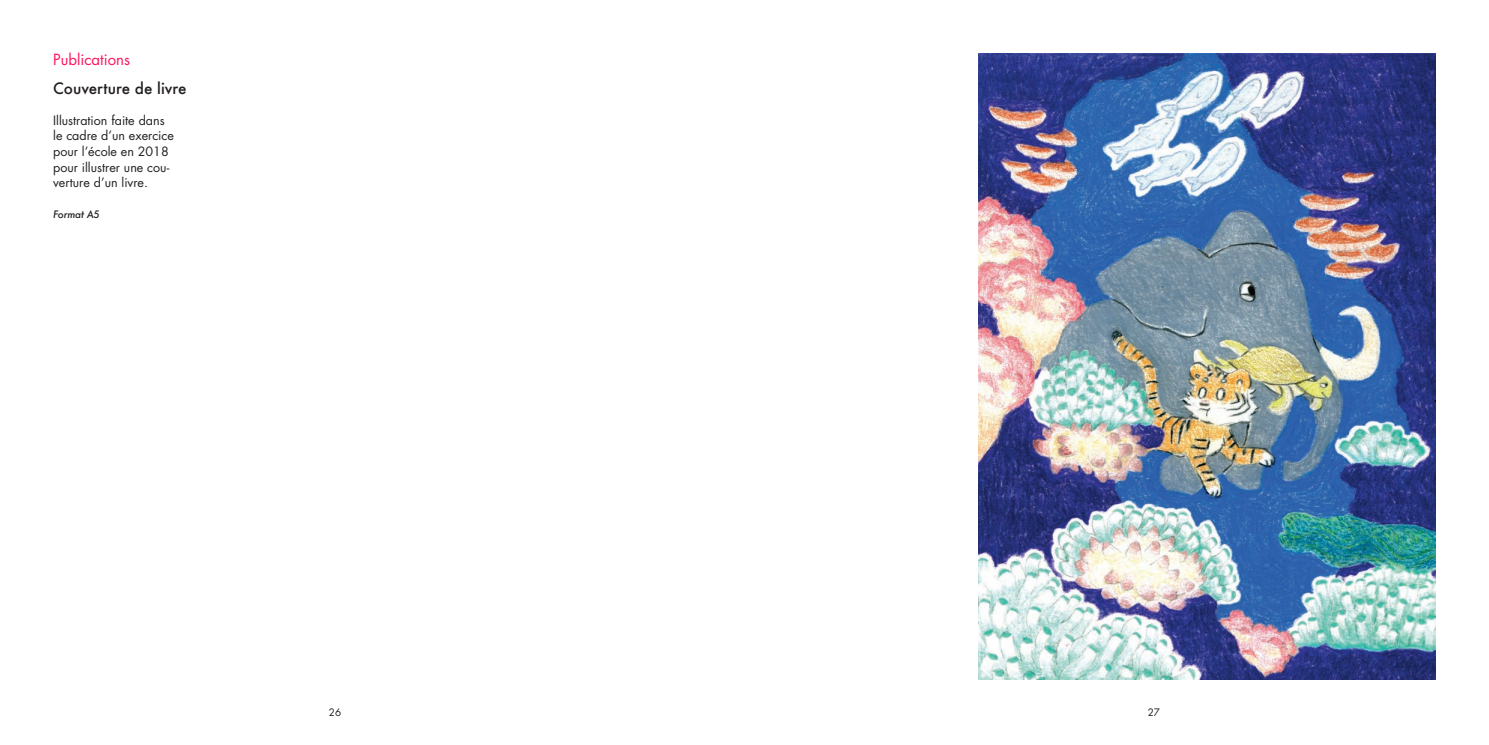
<style>
.page{position:relative;width:1489px;height:745px;background:#fff}
.page>*{position:absolute;margin:0;border:0;box-sizing:border-box;transform-origin:0 0}
.sous-titres{font:500 15.25px "Futura";color:#231f20}
.titres_couleur{font:15px "Futura Std";color:#ff135e}
.texte_courant{font:12.5px/15.5px "Futura Std";color:#231f20}
.format_s{font:italic 500 10px "Futura";letter-spacing:-.02em;color:#231f20}
.t1{font:10px "Futura Std";color:#231f20}
</style>
<div class="page">
<img style="left:978px;top:53px;width:457px;height:626px">
<p class="titres_couleur" style="left:53px;top:49px;width:78px">Publications</p>
<p class="sous-titres" style="left:53px;top:78px;width:135px">Couverture de livre</p>
<p class="texte_courant" style="left:53px;top:113px;width:122px">Illustration faite dans le cadre d’un exercice pour l’école en 2018 pour illustrer une cou-</p>
<p class="texte_courant" style="left:53px;top:175px;width:96px">verture d’un livre.</p>
<p class="format_s" style="left:53px;top:207px;width:48px">Format A5</p>
<p class="t1" style="left:329px;top:705px;width:14px">26</p>
<p class="t1" style="left:1147px;top:705px;width:14px">27</p>
</div>
